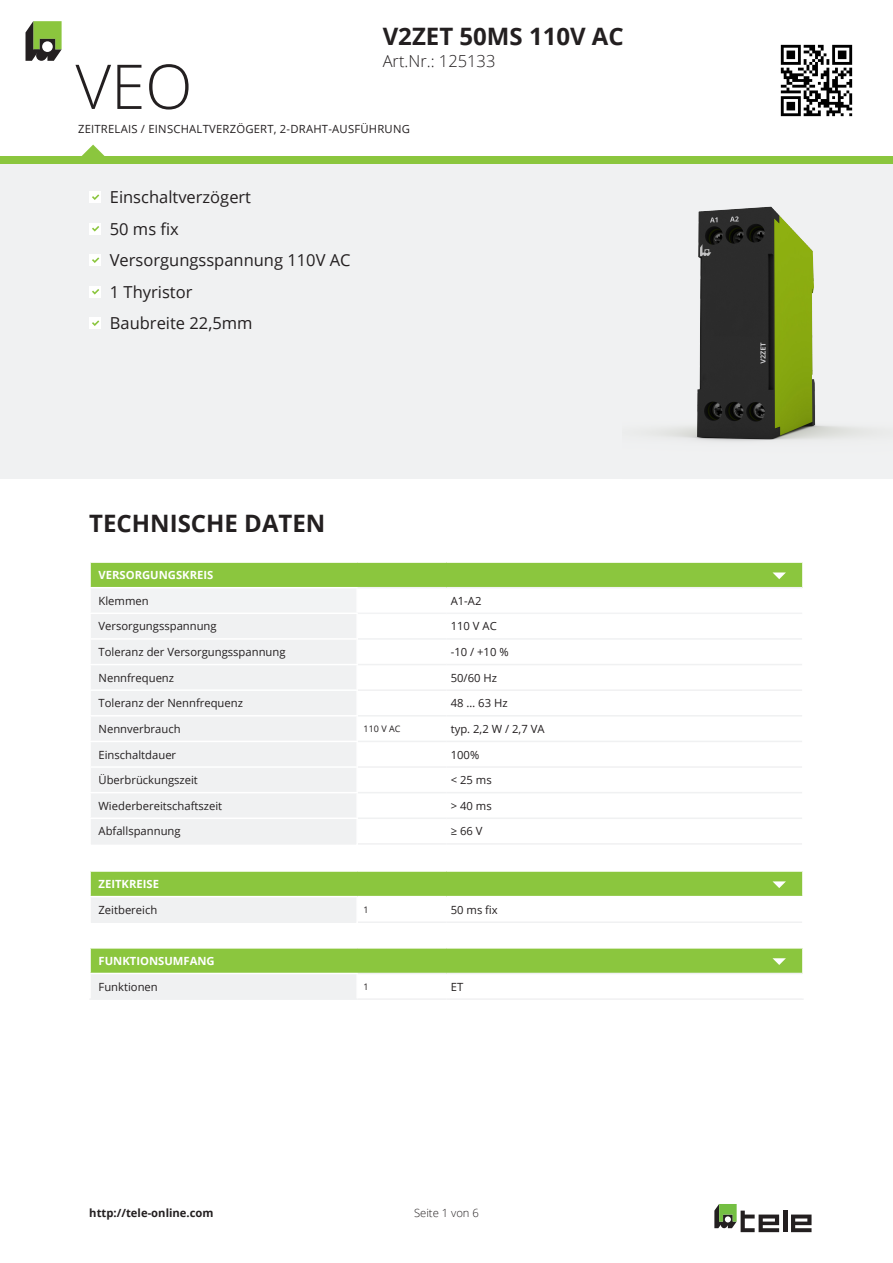
<style>
.page{position:relative;width:893px;height:1263px;background:#fff}
.page>*{position:absolute;margin:0;border:0;box-sizing:border-box;transform-origin:0 0}
.t1{font:300 61.8px "Open Sans";color:#231f20}
.t2{font:700 24px "Open Sans";color:#231f20}
.t3{font:16.5px/31.5px "Open Sans";color:#231f20}
.t4{font:300 16.5px "Open Sans";color:#231f20}
.t5{font:11.25px "Open Sans";color:#231f20}
.t6{font:11.25px "Open Sans";letter-spacing:.02em;color:#231f20}
.t7{font:700 11.25px "Open Sans";color:#fff}
.t8{font:700 11.25px "Open Sans";color:#231f20}
.t9{font:300 11.25px "Open Sans";color:#231f20}
.t10{font:9px "Open Sans";color:#231f20}
</style>
<div class="page">
<img style="left:780px;top:44px;width:73px;height:73px">
<div style="left:0;top:160px;width:893px;height:318px;background:#f0f1f2"></div>
<div style="left:90px;top:588px;width:267px;height:25px;background:#f2f3f4"></div>
<div style="left:91px;top:614px;width:265px;height:229px;background:#f0f1f2"></div>
<hr style="left:358px;top:638px;width:88px;height:2px;background:#f0f1f2">
<hr style="left:446px;top:638px;width:356px;height:2px;background:#f0f1f2">
<hr style="left:358px;top:664px;width:88px;height:1px;background:#f0f1f2">
<hr style="left:446px;top:664px;width:356px;height:1px;background:#f0f1f2">
<hr style="left:358px;top:689px;width:88px;height:2px;background:#f0f1f2">
<hr style="left:446px;top:689px;width:356px;height:2px;background:#f0f1f2">
<hr style="left:358px;top:715px;width:88px;height:1px;background:#f0f1f2">
<hr style="left:446px;top:715px;width:356px;height:1px;background:#f0f1f2">
<hr style="left:358px;top:741px;width:88px;height:1px;background:#f0f1f2">
<hr style="left:446px;top:741px;width:356px;height:1px;background:#f0f1f2">
<hr style="left:358px;top:766px;width:88px;height:2px;background:#f0f1f2">
<hr style="left:446px;top:766px;width:356px;height:2px;background:#f0f1f2">
<hr style="left:358px;top:792px;width:88px;height:1px;background:#f0f1f2">
<hr style="left:446px;top:792px;width:356px;height:1px;background:#f0f1f2">
<hr style="left:358px;top:817px;width:88px;height:2px;background:#f0f1f2">
<hr style="left:446px;top:817px;width:356px;height:2px;background:#f0f1f2">
<hr style="left:358px;top:843px;width:88px;height:2px;background:#f0f1f2">
<hr style="left:446px;top:843px;width:356px;height:2px;background:#f0f1f2">
<hr style="left:89px;top:638px;width:269px;height:2px;background:#fff">
<hr style="left:89px;top:664px;width:269px;height:1px;background:#fff">
<hr style="left:89px;top:689px;width:269px;height:2px;background:#fff">
<hr style="left:89px;top:715px;width:269px;height:1px;background:#fff">
<hr style="left:89px;top:741px;width:269px;height:1px;background:#fff">
<hr style="left:89px;top:766px;width:269px;height:2px;background:#fff">
<hr style="left:89px;top:792px;width:269px;height:1px;background:#fff">
<hr style="left:89px;top:817px;width:269px;height:2px;background:#fff">
<hr style="left:91px;top:843px;width:265px;height:2px;background:#f0f1f2">
<hr style="left:89px;top:588px;width:2px;height:24px;background:#fff">
<hr style="left:89px;top:612px;width:269px;height:2px;background:#fff">
<hr style="left:358px;top:612px;width:88px;height:2px;background:#f2f3f4">
<hr style="left:446px;top:612px;width:356px;height:2px;background:#f2f3f4">
<hr style="left:356px;top:588px;width:2px;height:24px;background:#fff">
<svg style="left:90px;top:562px;width:713px;height:26px;background:#93ca4c"></svg>
<div style="left:89px;top:191px;width:12px;height:12px;background:#fff"></div>
<svg style="left:92px;top:194px;width:7px;height:6px"></svg>
<div style="left:89px;top:223px;width:12px;height:12px;background:#fff"></div>
<svg style="left:92px;top:226px;width:7px;height:6px"></svg>
<div style="left:89px;top:254px;width:12px;height:12px;background:#fff"></div>
<svg style="left:92px;top:257px;width:7px;height:6px"></svg>
<div style="left:89px;top:286px;width:12px;height:12px;background:#fff"></div>
<svg style="left:92px;top:289px;width:7px;height:6px"></svg>
<div style="left:89px;top:317px;width:12px;height:12px;background:#fff"></div>
<svg style="left:92px;top:320px;width:7px;height:6px"></svg>
<div style="left:91px;top:872px;width:711px;height:24px;background:#8bc63e"></div>
<hr style="left:357px;top:998px;width:89px;height:2px;background:#f0f1f2">
<hr style="left:446px;top:998px;width:358px;height:2px;background:#f0f1f2">
<hr style="left:89px;top:998px;width:268px;height:2px;background:#f0f1f2">
<svg style="left:772px;top:881px;width:14px;height:7px"></svg>
<svg style="left:90px;top:898px;width:713px;height:100px"></svg>
<div style="left:0;top:156px;width:893px;height:8px;background:#8bc63e"></div>
<svg style="left:82px;top:145px;width:23px;height:11px"></svg>
<svg style="left:26px;top:21px;width:36px;height:40px"></svg>
<div style="left:36px;top:50px;width:11px;height:11px;background:#231f20;border-radius:50%"></div>
<div style="left:42px;top:41px;width:11px;height:11px;background:#fff;border-radius:50%"></div>
<hr style="left:783px;top:1210px;width:4px;height:22px;background:#231f20">
<svg style="left:791px;top:1214px;width:20px;height:18px"></svg>
<svg style="left:714px;top:1204px;width:65px;height:28px"></svg>
<img style="left:623px;top:206px;width:270px;height:273px">
<h1 class="t1" style="left:75px;top:44px;width:118px">VEO</h1>
<h2 class="t2" style="left:383px;top:20px;width:243px">V2ZET 50MS 110V AC</h2>
<h3 class="t4" style="left:383px;top:50px;width:114px">Art.Nr.: 125133</h3>
<p class="t6" style="left:78px;top:121px;width:333px">ZEITRELAIS / EINSCHALTVERZÖGERT, 2-DRAHT-AUSFÜHRUNG</p>
<h3 class="t3" style="left:110px;top:181px;width:242px">Einschaltverzögert<br>50 ms fix<br>Versorgungsspannung 110V AC<br>1 Thyristor<br>Baubreite 22,5mm</h3>
<h2 class="t2" style="left:89px;top:506px;width:238px">TECHNISCHE DATEN</h2>
<p class="t7" style="left:99px;top:567px;width:116px">VERSORGUNGSKREIS</p>
<p class="t5" style="left:99px;top:593px;width:52px">Klemmen</p>
<p class="t5" style="left:451px;top:593px;width:32px">A1-A2</p>
<p class="t5" style="left:99px;top:619px;width:120px">Versorgungsspannung</p>
<p class="t5" style="left:451px;top:619px;width:48px">110 V AC</p>
<p class="t5" style="left:99px;top:644px;width:189px">Toleranz der Versorgungsspannung</p>
<p class="t5" style="left:451px;top:644px;width:59px">-10 / +10 %</p>
<p class="t5" style="left:99px;top:670px;width:77px">Nennfrequenz</p>
<p class="t5" style="left:451px;top:670px;width:48px">50/60 Hz</p>
<p class="t5" style="left:99px;top:695px;width:146px">Toleranz der Nennfrequenz</p>
<p class="t5" style="left:451px;top:695px;width:58px">48 … 63 Hz</p>
<p class="t5" style="left:99px;top:721px;width:84px">Nennverbrauch</p>
<p class="t10" style="left:364px;top:723px;width:38px">110 V AC</p>
<p class="t5" style="left:451px;top:721px;width:95px">typ. 2,2 W / 2,7 VA</p>
<p class="t5" style="left:99px;top:747px;width:79px">Einschaltdauer</p>
<p class="t5" style="left:451px;top:747px;width:30px">100%</p>
<p class="t5" style="left:99px;top:772px;width:101px">Überbrückungszeit</p>
<p class="t5" style="left:451px;top:772px;width:42px">&lt; 25 ms</p>
<p class="t5" style="left:99px;top:798px;width:125px">Wiederbereitschaftszeit</p>
<p class="t5" style="left:451px;top:798px;width:42px">&gt; 40 ms</p>
<p class="t5" style="left:99px;top:823px;width:84px">Abfallspannung</p>
<p class="t5" style="left:451px;top:823px;width:33px">≥ 66 V</p>
<p class="t7" style="left:99px;top:876px;width:62px">ZEITKREISE</p>
<p class="t5" style="left:99px;top:902px;width:60px">Zeitbereich</p>
<p class="t10" style="left:364px;top:903px;width:7px">1</p>
<p class="t5" style="left:451px;top:902px;width:49px">50 ms fix</p>
<p class="t7" style="left:99px;top:953px;width:118px">FUNKTIONSUMFANG</p>
<p class="t5" style="left:99px;top:979px;width:61px">Funktionen</p>
<p class="t10" style="left:364px;top:980px;width:7px">1</p>
<p class="t5" style="left:451px;top:979px;width:14px">ET</p>
<p class="t8" style="left:89px;top:1205px;width:126px">http://tele-online.com</p>
<p class="t9" style="left:414px;top:1205px;width:66px">Seite 1 von 6</p>
</div>
